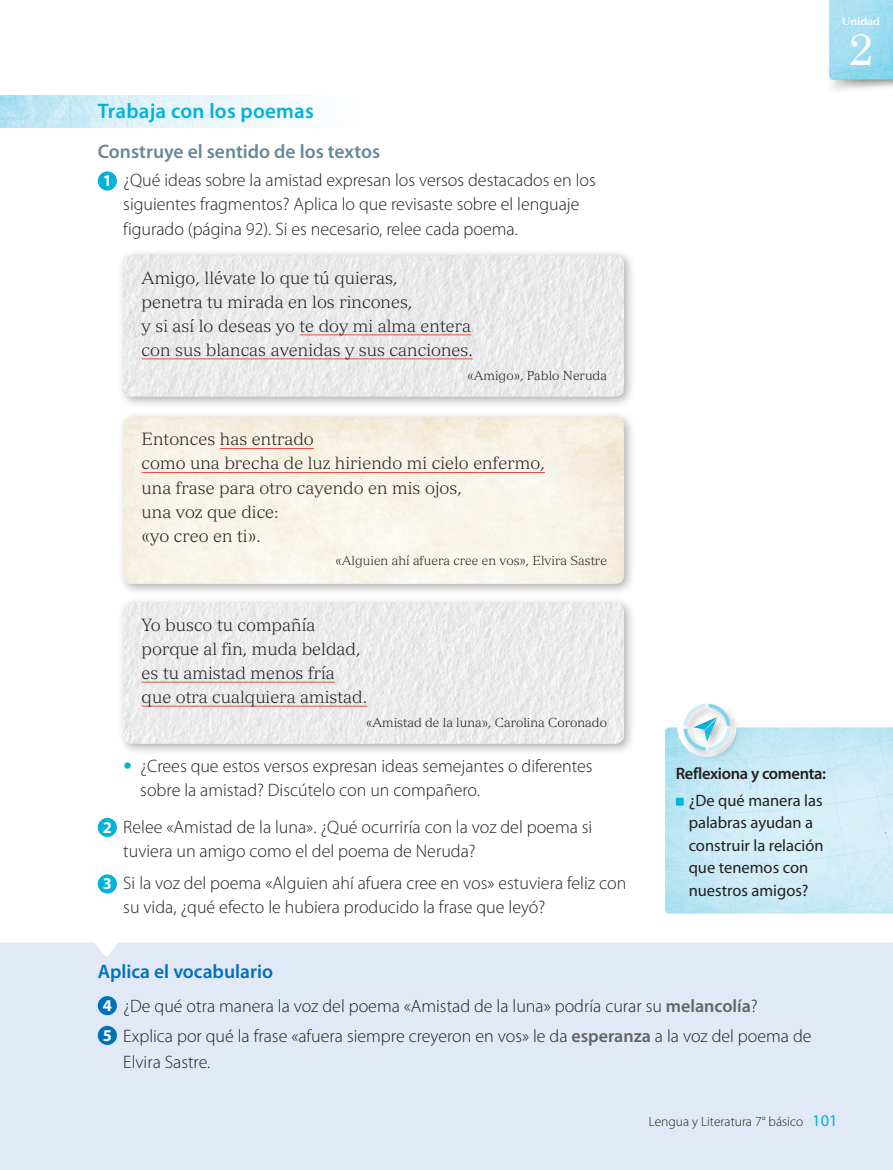
<style>
.page{position:relative;width:893px;height:1170px;background:#fff}
.page>*{position:absolute;margin:0;border:0;box-sizing:border-box;transform-origin:0 0}
.t1{font:45px "Century";color:#fff}
.t2{font:600 21px "Myriad Pro";letter-spacing:.01em;color:#00b2dd}
.t3{font:600 19.5px "Myriad Pro";color:#688897}
.t4{font:600 19.5px "Myriad Pro";color:#0072bc}
.t5{font:300 18px/24px "Myriad Pro";color:#231f20}
.t6{font:300 17.25px/24px "Versailles LT Std";color:#231f20}
.t7{font:16.5px/22.5px "Myriad Pro";color:#231f20}
.t8{font:600 16.5px "Myriad Pro";letter-spacing:-.02em;color:#231f20}
.t9{font:16.5px "Myriad Pro";color:#00b2dd}
.t10{font:300 13.5px "Myriad Pro";color:#231f20}
.t11{font:300 12.75px "Versailles LT Std";color:#231f20}
.t12{font:700 10.5px "Versailles LT Std";letter-spacing:-.02em;color:#fff}
.s1{font-weight:700;font-size:16.5px;color:#fff}
.s2{font-family:"Helvetica Neue LT Std";font-stretch:condensed;color:#00b2dd}
.s3{font-weight:600;color:#636366}
</style>
<div class="page">
<div style="left:98px;top:171px;width:19px;height:19px;background:#00b2dd;border-radius:50%"></div>
<div style="left:117px;top:249px;width:519px;height:159px;background:#231f20;opacity:.35"></div>
<img style="left:123px;top:255px;width:501px;height:141px">
<div style="left:117px;top:596px;width:519px;height:160px;background:#231f20;opacity:.35"></div>
<img style="left:123px;top:602px;width:501px;height:141px">
<div style="left:117px;top:410px;width:519px;height:185px;background:#231f20;opacity:.35"></div>
<img style="left:123px;top:417px;width:501px;height:166px">
<hr style="left:300px;top:334px;width:171px;height:1px;background:#ef4d44">
<hr style="left:142px;top:358px;width:331px;height:1px;background:#ef4d44">
<hr style="left:142px;top:681px;width:193px;height:1px;background:#ef4d44">
<hr style="left:142px;top:705px;width:225px;height:1px;background:#ef4d44">
<hr style="left:220px;top:448px;width:94px;height:1px;background:#ef4d44">
<hr style="left:142px;top:472px;width:403px;height:1px;background:#ef4d44">
<div style="left:98px;top:817px;width:19px;height:20px;background:#00b2dd;border-radius:50%"></div>
<div style="left:98px;top:874px;width:19px;height:19px;background:#00b2dd;border-radius:50%"></div>
<div style="left:0;top:942px;width:893px;height:227px;background:#e1e9f6"></div>
<div style="left:98px;top:995px;width:19px;height:20px;background:#0072bc;border-radius:50%"></div>
<div style="left:98px;top:1025px;width:19px;height:19px;background:#0072bc;border-radius:50%"></div>
<img style="left:1px;top:95px;width:317px;height:32px">
<img style="left:665px;top:727px;width:228px;height:186px">
<div style="left:676px;top:797px;width:8px;height:8px;background:#00b2dd;border-radius:2px"></div>
<div style="left:677px;top:697px;width:59px;height:59px;background:#fff;border-radius:50%"></div>
<div style="left:681px;top:701px;width:60px;height:60px;background:#231f20;opacity:.3"></div>
<svg style="left:683px;top:703px;width:47px;height:47px"></svg>
<svg style="left:829px;top:0;width:64px;height:80px;background:#9edcef"></svg>
<p class="t12" style="left:842px;top:15px;width:40px">Unidad</p>
<p class="t2" style="left:98px;top:99px;width:217px">Trabaja con los poemas</p>
<p class="t3" style="left:98px;top:141px;width:284px">Construye el sentido de los textos</p>
<p class="t5" style="left:123px;top:169px;width:474px;text-indent:-21px"><span class="s1">1</span> ¿Qué ideas sobre la amistad expresan los versos destacados en los siguientes fragmentos? Aplica lo que revisaste sobre el lenguaje figurado (página 92). Si es necesario, relee cada poema.</p>
<p class="t6" style="left:142px;top:266px;width:333px">Amigo, llévate lo que tú quieras,<br>penetra tu mirada en los rincones,<br>y si así lo deseas yo te doy mi alma entera con sus blancas avenidas y sus canciones.</p>
<p class="t11" style="left:467px;top:367px;width:141px">«Amigo», Pablo Neruda</p>
<h1 class="t1" style="left:849px;top:11px;width:27px">2</h1>
<p class="t6" style="left:142px;top:427px;width:405px">Entonces has entrado<br>como una brecha de luz hiriendo mi cielo enfermo, una frase para otro cayendo en mis ojos,<br>una voz que dice:<br>«yo creo en ti».</p>
<p class="t11" style="left:336px;top:553px;width:273px">«Alguien ahí afuera cree en vos», Elvira Sastre</p>
<p class="t6" style="left:142px;top:613px;width:227px">Yo busco tu compañía porque al fin, muda beldad, es tu amistad menos fría que otra cualquiera amistad.</p>
<p class="t11" style="left:366px;top:714px;width:242px">«Amistad de la luna», Carolina Coronado</p>
<p class="t5" style="left:140px;top:754px;width:454px;text-indent:-17px"><span class="s2">•</span> ¿Crees que estos versos expresan ideas semejantes o diferentes sobre la amistad? Discútelo con un compañero.</p>
<p class="t5" style="left:123px;top:815px;width:471px;text-indent:-21px"><span class="s1">2</span> Relee «Amistad de la luna». ¿Qué ocurriría con la voz del poema si tuviera un amigo como el del poema de Neruda?</p>
<p class="t5" style="left:123px;top:871px;width:504px;text-indent:-21px"><span class="s1">3</span> Si la voz del poema «Alguien ahí afuera cree en vos» estuviera feliz con su vida, ¿qué efecto le hubiera producido la frase que leyó?</p>
<p class="t8" style="left:676px;top:764px;width:152px">Reflexiona y comenta:</p>
<p class="t7" style="left:689px;top:789px;width:136px">¿De qué manera las palabras ayudan a construir la relación que tenemos con nuestros amigos?</p>
<p class="t4" style="left:98px;top:960px;width:177px">Aplica el vocabulario</p>
<p class="t5" style="left:103px;top:991px;width:710px;line-height:29.7px"><span class="s1">4</span> ¿De qué otra manera la voz del poema «Amistad de la luna» podría curar su <span class="s3">melancolía</span>?<br><span class="s1">5</span> Explica por qué la frase «afuera siempre creyeron en vos» le da <span class="s3">esperanza</span> a la voz del poema de</p>
<p class="t5" style="left:123px;top:1049px;width:89px">Elvira Sastre.</p>
<p class="t10" style="left:649px;top:1113px;width:156px">Lengua y Literatura 7° básico</p>
<p class="t9" style="left:812px;top:1111px;width:27px">101</p>
</div>
